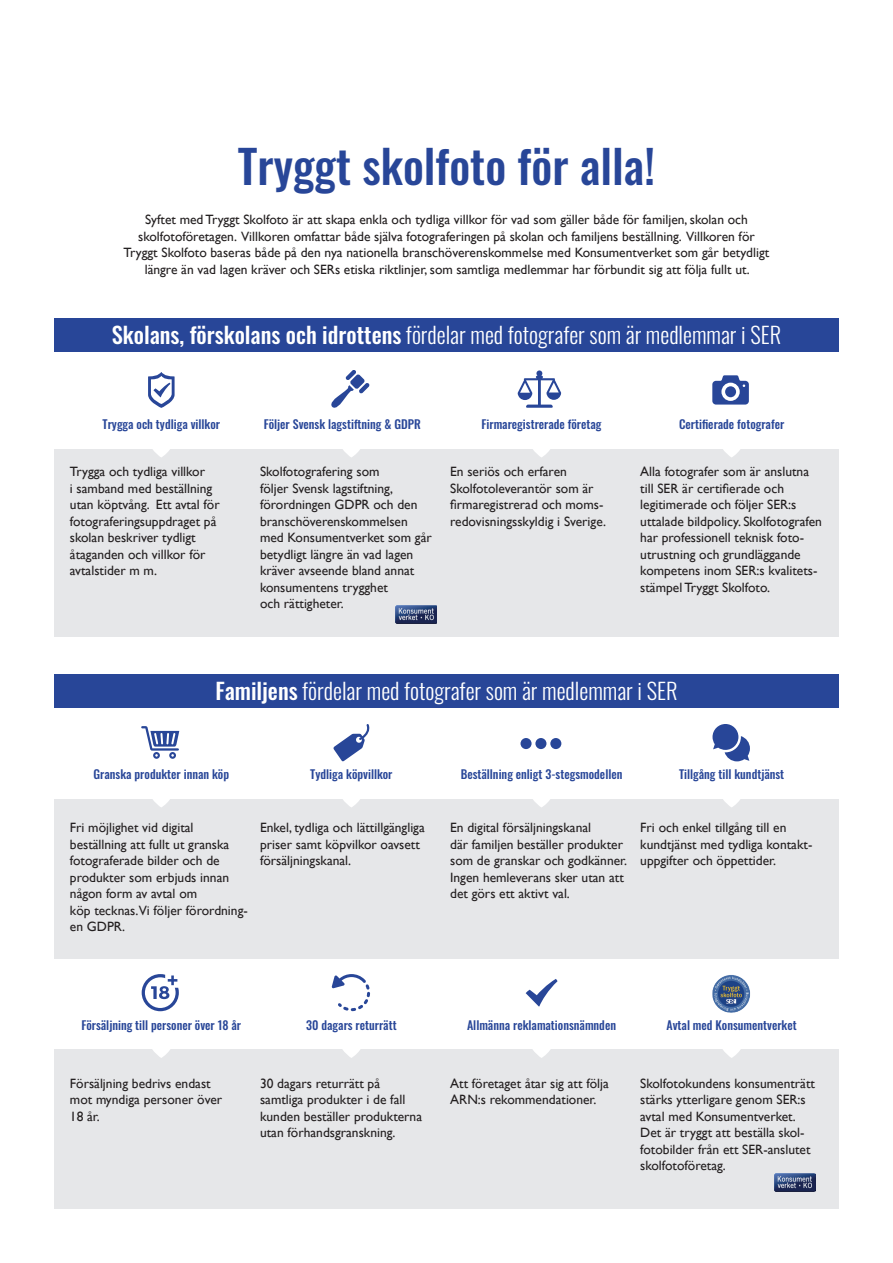
<style>
.page{position:relative;width:893px;height:1263px;background:#fff}
.page>*{position:absolute;margin:0;border:0;box-sizing:border-box;transform-origin:0 0}
.t1{font:500 45.9px "Oswald";color:#284698}
.t2{font:300 22.5px "Oswald";color:#fff}
.t3{font:13.5px/16.5px "Gill Sans";color:#231f20}
.t4{font:500 12px "Oswald";color:#284698}
.s1{font-weight:500}
</style>
<div class="page">
<div style="left:54px;top:449px;width:785px;height:188px;background:#e6e7e9"></div>
<div style="left:54px;top:799px;width:785px;height:159px;background:#e6e7e9"></div>
<div style="left:54px;top:1050px;width:785px;height:159px;background:#e6e7e9"></div>
<div style="left:54px;top:318px;width:785px;height:34px;background:#284698"></div>
<div style="left:54px;top:674px;width:785px;height:34px;background:#284698"></div>
<img style="left:395px;top:606px;width:42px;height:17px">
<img style="left:774px;top:1174px;width:42px;height:17px">
<img style="left:712px;top:975px;width:38px;height:38px">
<svg style="left:148px;top:372px;width:27px;height:36px"></svg>
<svg style="left:153px;top:449px;width:17px;height:8px"></svg>
<svg style="left:153px;top:799px;width:17px;height:8px"></svg>
<svg style="left:150px;top:1049px;width:23px;height:9px"></svg>
<svg style="left:343px;top:449px;width:17px;height:8px"></svg>
<svg style="left:343px;top:799px;width:17px;height:8px"></svg>
<svg style="left:340px;top:1049px;width:23px;height:9px"></svg>
<svg style="left:533px;top:449px;width:17px;height:8px"></svg>
<svg style="left:533px;top:799px;width:17px;height:8px"></svg>
<svg style="left:530px;top:1049px;width:23px;height:9px"></svg>
<svg style="left:723px;top:449px;width:17px;height:8px"></svg>
<svg style="left:723px;top:799px;width:17px;height:8px"></svg>
<svg style="left:720px;top:1049px;width:23px;height:9px"></svg>
<svg style="left:526px;top:979px;width:31px;height:27px"></svg>
<svg style="left:331px;top:370px;width:38px;height:38px"></svg>
<svg style="left:518px;top:370px;width:43px;height:38px"></svg>
<svg style="left:712px;top:375px;width:37px;height:30px"></svg>
<svg style="left:141px;top:726px;width:38px;height:33px"></svg>
<svg style="left:333px;top:724px;width:36px;height:37px"></svg>
<svg style="left:712px;top:724px;width:38px;height:37px"></svg>
<svg style="left:142px;top:974px;width:37px;height:37px"></svg>
<svg style="left:332px;top:974px;width:38px;height:37px"></svg>
<div style="left:520px;top:738px;width:12px;height:11px;background:#284698;border-radius:50%"></div>
<div style="left:535px;top:738px;width:11px;height:11px;background:#284698;border-radius:50%"></div>
<div style="left:550px;top:738px;width:11px;height:11px;background:#284698;border-radius:50%"></div>
<h1 class="t1" style="left:238px;top:142px;width:419px">Tryggt skolfoto för alla!</h1>
<p class="t3" style="left:124px;top:212px;width:647px;text-align:center">Syftet med Tryggt Skolfoto är att skapa enkla och tydliga villkor för vad som gäller både för familjen, skolan och skolfotoföretagen. Villkoren omfattar både själva fotograferingen på skolan och familjens beställning. Villkoren för Tryggt Skolfoto baseras både på den nya nationella branschöverenskommelse med Konsumentverket som går betydligt längre än vad lagen kräver och SERs etiska riktlinjer, som samtliga medlemmar har förbundit sig att följa fullt ut.</p>
<h2 class="t2" style="left:112px;top:315px;width:671px"><span class="s1">Skolans, förskolans och idrottens</span> fördelar med fotografer som är medlemmar i SER</h2>
<p class="t4" style="left:103px;top:418px;width:119px">Trygga och tydliga villkor</p>
<p class="t4" style="left:264px;top:418px;width:159px">Följer Svensk lagstiftning &amp; GDPR</p>
<p class="t4" style="left:481px;top:418px;width:122px">Firmaregistrerade företag</p>
<p class="t4" style="left:679px;top:418px;width:107px">Certifierade fotografer</p>
<p class="t3" style="left:70px;top:464px;width:151px">Trygga och tydliga villkor<br>i samband med beställning utan köptvång. Ett avtal för fotograferingsuppdraget på skolan beskriver tydligt åtaganden och villkor för avtalstider m m.</p>
<p class="t3" style="left:260px;top:464px;width:173px">Skolfotografering som<br>följer Svensk lagstiftning, förordningen GDPR och den branschöverenskommelsen med Konsumentverket som går betydligt längre än vad lagen kräver avseende bland annat konsumentens trygghet<br>och rättigheter.</p>
<p class="t3" style="left:450px;top:464px;width:157px">En seriös och erfaren<br>Skolfotoleverantör som är firmaregistrerad och moms&shy;redovisningsskyldig i Sverige.</p>
<p class="t3" style="left:640px;top:464px;width:183px">Alla fotografer som är anslutna till SER är certifierade och legitimerade och följer SER:s uttalade bildpolicy. Skolfotografen har professionell teknisk foto&shy;utrustning och grundläggande kompetens inom SER:s kvalitets&shy;stämpel Tryggt Skolfoto.</p>
<h2 class="t2" style="left:215px;top:671px;width:464px"><span class="s1">Familjens</span> fördelar med fotografer som är medlemmar i SER</h2>
<p class="t4" style="left:94px;top:768px;width:137px">Granska produkter innan köp</p>
<p class="t4" style="left:310px;top:768px;width:84px">Tydliga köpvillkor</p>
<p class="t3" style="left:70px;top:819px;width:179px">Fri möjlighet vid digital beställning att fullt ut granska fotograferade bilder och de produkter som erbjuds innan någon form av avtal om<br>köp tecknas.Vi följer förordning&shy;en GDPR.</p>
<p class="t3" style="left:260px;top:819px;width:166px">Enkel, tydliga och lättillgängliga priser samt köpvilkor oavsett försäljningskanal.</p>
<p class="t4" style="left:461px;top:768px;width:163px">Beställning enligt 3-stegsmodellen</p>
<p class="t4" style="left:679px;top:768px;width:107px">Tillgång till kundtjänst</p>
<p class="t3" style="left:450px;top:819px;width:179px">En digital försäljningskanal<br>där familjen beställer produkter som de granskar och godkänner.<br>Ingen hemleverans sker utan att det görs ett aktivt val.</p>
<p class="t3" style="left:640px;top:819px;width:174px">Fri och enkel tillgång till en kundtjänst med tydliga kontakt&shy;uppgifter och öppettider.</p>
<p class="t4" style="left:81px;top:1019px;width:161px">Försäljning till personer över 18 år</p>
<p class="t3" style="left:70px;top:1075px;width:154px">Försäljning bedrivs endast mot myndiga personer över<br>18 år.</p>
<p class="t4" style="left:306px;top:1019px;width:92px">30 dagars returrätt</p>
<p class="t3" style="left:260px;top:1075px;width:164px">30 dagars returrätt på samtliga produkter i de fall kunden beställer produkterna utan förhandsgranskning.</p>
<p class="t4" style="left:467px;top:1019px;width:150px">Allmänna reklamationsnämnden</p>
<p class="t4" style="left:667px;top:1019px;width:132px">Avtal med Konsumentverket</p>
<p class="t3" style="left:450px;top:1075px;width:160px">Att företaget åtar sig att följa<br>ARN:s rekommendationer.</p>
<p class="t3" style="left:640px;top:1075px;width:176px">Skolfotokundens konsumenträtt stärks ytterligare genom SER:s avtal med Konsumentverket.<br>Det är tryggt att beställa skol&shy;fotobilder från ett SER-anslutet skolfotoföretag.</p>
</div>
